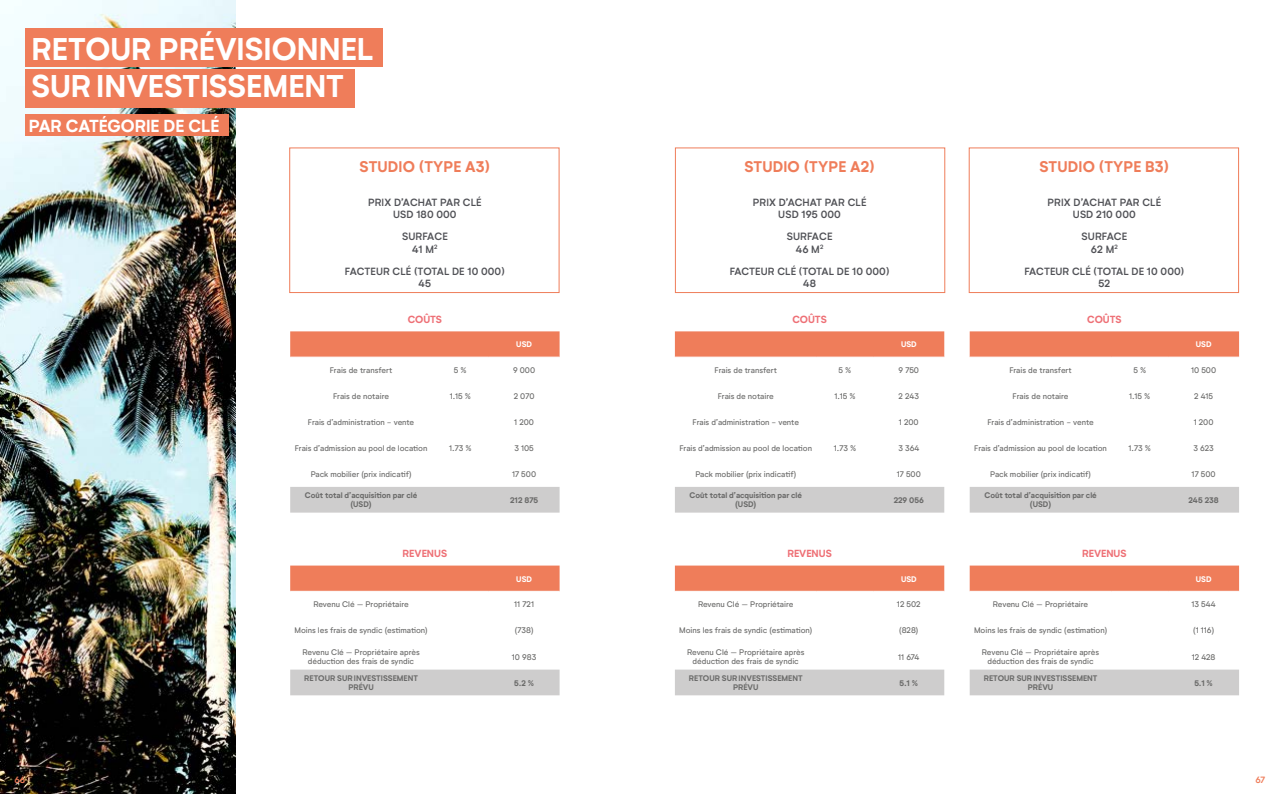
<style>
.page{position:relative;width:1276px;height:794px;background:#fff}
.page>*{position:absolute;margin:0;border:0;box-sizing:border-box;transform-origin:0 0}
.t1{font:700 31.1px/37.3px "Neutrif Studio";color:#fff}
.t2{font:700 17.3px "Neutrif Studio";color:#fff}
.t3{font:700 15.3px "Neutrif Studio";letter-spacing:.01em;color:#ef7d5a}
.t4{font:500 10.4px/12.5px "Neutrif Studio";letter-spacing:.01em;color:#505156;text-align:center}
.t5{font:500 10.3px/12.4px "Neutrif Studio";letter-spacing:.01em;color:#505156;text-align:center}
.t6{font:700 10.2px "Neutrif Studio";color:#ee7076}
.t7{font:500 9px "Neutrif Studio";color:#ef7d5a}
.t8{font:8px/9px "Neutrif Studio";letter-spacing:-.005em;color:#6b6b6a;text-align:center}
.t9{font:700 8px/9px "Neutrif Studio";color:#6b6b6a;text-align:center}
.t10{font:700 8px "Neutrif Studio";color:#fff}
</style>
<div class="page">
<img style="left:0;top:0;width:235px;height:794px">
<div style="left:26px;top:69px;width:329px;height:38px;background:#ef7d5a"></div>
<div style="left:26px;top:28px;width:357px;height:38px;background:#ef7d5a"></div>
<div style="left:26px;top:114px;width:203px;height:22px;background:#ef7d5a"></div>
<svg style="left:290px;top:331px;width:269px;height:26px;background:#ef805e"></svg>
<div style="left:290px;top:487px;width:269px;height:25px;background:#cecdcd"></div>
<svg style="left:675px;top:331px;width:269px;height:26px;background:#ef805e"></svg>
<div style="left:675px;top:487px;width:269px;height:25px;background:#cecdcd"></div>
<svg style="left:969px;top:331px;width:270px;height:26px;background:#ef815f"></svg>
<div style="left:969px;top:487px;width:270px;height:25px;background:#cecdcd"></div>
<svg style="left:290px;top:565px;width:269px;height:26px;background:#ef805e"></svg>
<div style="left:290px;top:669px;width:269px;height:26px;background:#cecdcd"></div>
<svg style="left:675px;top:565px;width:269px;height:26px;background:#ef805e"></svg>
<div style="left:675px;top:669px;width:269px;height:26px;background:#cecdcd"></div>
<svg style="left:969px;top:565px;width:270px;height:26px;background:#ef815f"></svg>
<div style="left:969px;top:669px;width:270px;height:26px;background:#cecdcd"></div>
<div style="left:289px;top:147px;width:270px;height:146px;border:1px solid #ef7d5a"></div>
<div style="left:675px;top:147px;width:270px;height:146px;border:1px solid #ef7d5a"></div>
<div style="left:968px;top:147px;width:271px;height:146px;border:1px solid #ef7d5a"></div>
<h1 class="t1" style="left:31px;top:30px;width:343px">RETOUR PRÉVISIONNEL<br>SUR INVESTISSEMENT</h1>
<h2 class="t2" style="left:29px;top:115px;width:192px">PAR CATÉGORIE DE CLÉ</h2>
<h3 class="t3" style="left:359px;top:157px;width:132px">STUDIO (TYPE A3)</h3>
<h3 class="t3" style="left:744px;top:157px;width:132px">STUDIO (TYPE A2)</h3>
<h3 class="t3" style="left:1039px;top:157px;width:131px">STUDIO (TYPE B3)</h3>
<p class="t5" style="left:368px;top:196px;width:115px">PRIX D’ACHAT PAR CLÉ<br>USD 180 000</p>
<p class="t5" style="left:753px;top:196px;width:115px">PRIX D’ACHAT PAR CLÉ<br>USD 195 000</p>
<p class="t5" style="left:1047px;top:196px;width:115px">PRIX D’ACHAT PAR CLÉ<br>USD 210 000</p>
<h3 class="t4" style="left:402px;top:230px;width:47px">SURFACE<br>41 M<sup>2</sup></h3>
<h3 class="t4" style="left:786px;top:230px;width:47px">SURFACE<br>46 M<sup>2</sup></h3>
<h3 class="t4" style="left:1081px;top:230px;width:47px">SURFACE<br>62 M<sup>2</sup></h3>
<p class="t5" style="left:345px;top:265px;width:161px">FACTEUR CLÉ (TOTAL DE 10 000)<br>45</p>
<p class="t5" style="left:729px;top:265px;width:161px">FACTEUR CLÉ (TOTAL DE 10 000)<br>48</p>
<p class="t5" style="left:1024px;top:265px;width:161px">FACTEUR CLÉ (TOTAL DE 10 000)<br>52</p>
<p class="t6" style="left:408px;top:313px;width:36px">COÛTS</p>
<p class="t6" style="left:792px;top:313px;width:36px">COÛTS</p>
<p class="t6" style="left:1087px;top:313px;width:36px">COÛTS</p>
<p class="t10" style="left:516px;top:340px;width:17px">USD</p>
<p class="t10" style="left:901px;top:340px;width:17px">USD</p>
<p class="t10" style="left:1195px;top:340px;width:17px">USD</p>
<p class="t8" style="left:330px;top:365px;width:64px">Frais de transfert</p>
<p class="t8" style="left:454px;top:365px;width:14px">5 %</p>
<p class="t8" style="left:513px;top:365px;width:24px">9 000</p>
<p class="t8" style="left:333px;top:392px;width:57px">Frais de notaire</p>
<p class="t8" style="left:450px;top:392px;width:23px">1.15 %</p>
<p class="t8" style="left:514px;top:392px;width:22px">2 070</p>
<p class="t8" style="left:308px;top:418px;width:108px">Frais d’administration - vente</p>
<p class="t8" style="left:514px;top:418px;width:21px">1 200</p>
<p class="t8" style="left:295px;top:444px;width:134px">Frais d’admission au pool de location</p>
<p class="t8" style="left:449px;top:444px;width:24px">1.73 %</p>
<p class="t8" style="left:514px;top:444px;width:21px">3 105</p>
<p class="t8" style="left:311px;top:469px;width:102px">Pack mobilier (prix indicatif)</p>
<p class="t8" style="left:512px;top:469px;width:26px">17 500</p>
<p class="t9" style="left:305px;top:491px;width:114px">Coût total d’acquisition par clé (USD)</p>
<p class="t9" style="left:510px;top:496px;width:30px">212 875</p>
<p class="t8" style="left:714px;top:365px;width:64px">Frais de transfert</p>
<p class="t8" style="left:838px;top:365px;width:14px">5 %</p>
<p class="t8" style="left:898px;top:365px;width:22px">9 750</p>
<p class="t8" style="left:718px;top:392px;width:57px">Frais de notaire</p>
<p class="t8" style="left:834px;top:392px;width:23px">1.15 %</p>
<p class="t8" style="left:898px;top:392px;width:22px">2 243</p>
<p class="t8" style="left:692px;top:418px;width:108px">Frais d’administration - vente</p>
<p class="t8" style="left:899px;top:418px;width:21px">1 200</p>
<p class="t8" style="left:679px;top:444px;width:134px">Frais d’admission au pool de location</p>
<p class="t8" style="left:834px;top:444px;width:24px">1.73 %</p>
<p class="t8" style="left:898px;top:444px;width:23px">3 364</p>
<p class="t8" style="left:695px;top:469px;width:102px">Pack mobilier (prix indicatif)</p>
<p class="t8" style="left:897px;top:469px;width:26px">17 500</p>
<p class="t9" style="left:689px;top:491px;width:114px">Coût total d’acquisition par clé (USD)</p>
<p class="t9" style="left:893px;top:496px;width:32px">229 056</p>
<p class="t8" style="left:1009px;top:365px;width:64px">Frais de transfert</p>
<p class="t8" style="left:1133px;top:365px;width:14px">5 %</p>
<p class="t8" style="left:1191px;top:365px;width:27px">10 500</p>
<p class="t8" style="left:1012px;top:392px;width:57px">Frais de notaire</p>
<p class="t8" style="left:1129px;top:392px;width:23px">1.15 %</p>
<p class="t8" style="left:1194px;top:392px;width:20px">2 415</p>
<p class="t8" style="left:987px;top:418px;width:108px">Frais d’administration - vente</p>
<p class="t8" style="left:1193px;top:418px;width:21px">1 200</p>
<p class="t8" style="left:974px;top:444px;width:134px">Frais d’admission au pool de location</p>
<p class="t8" style="left:1128px;top:444px;width:24px">1.73 %</p>
<p class="t8" style="left:1193px;top:444px;width:22px">3 623</p>
<p class="t8" style="left:990px;top:469px;width:102px">Pack mobilier (prix indicatif)</p>
<p class="t8" style="left:1191px;top:469px;width:26px">17 500</p>
<p class="t9" style="left:984px;top:491px;width:114px">Coût total d’acquisition par clé (USD)</p>
<p class="t9" style="left:1188px;top:496px;width:32px">245 238</p>
<p class="t6" style="left:403px;top:547px;width:46px">REVENUS</p>
<p class="t6" style="left:787px;top:547px;width:46px">REVENUS</p>
<p class="t6" style="left:1082px;top:547px;width:46px">REVENUS</p>
<p class="t10" style="left:516px;top:574px;width:17px">USD</p>
<p class="t10" style="left:901px;top:574px;width:17px">USD</p>
<p class="t10" style="left:1195px;top:574px;width:17px">USD</p>
<p class="t8" style="left:313px;top:600px;width:97px">Revenu Clé – Propriétaire</p>
<p class="t8" style="left:514px;top:600px;width:21px">11 721</p>
<p class="t8" style="left:294px;top:626px;width:135px">Moins les frais de syndic (estimation)</p>
<p class="t8" style="left:515px;top:626px;width:20px">(738)</p>
<p class="t8" style="left:302px;top:648px;width:119px">Revenu Clé – Propriétaire après déduction des frais de syndic</p>
<p class="t8" style="left:512px;top:652px;width:26px">10 983</p>
<p class="t9" style="left:304px;top:674px;width:115px">RETOUR SUR INVESTISSEMENT<br>PRÉVU</p>
<p class="t9" style="left:514px;top:678px;width:21px">5.2 %</p>
<p class="t8" style="left:698px;top:600px;width:97px">Revenu Clé – Propriétaire</p>
<p class="t8" style="left:897px;top:600px;width:25px">12 502</p>
<p class="t8" style="left:679px;top:626px;width:135px">Moins les frais de syndic (estimation)</p>
<p class="t8" style="left:899px;top:626px;width:21px">(828)</p>
<p class="t8" style="left:687px;top:648px;width:119px">Revenu Clé – Propriétaire après déduction des frais de syndic</p>
<p class="t8" style="left:898px;top:652px;width:23px">11 674</p>
<p class="t9" style="left:689px;top:674px;width:115px">RETOUR SUR INVESTISSEMENT<br>PRÉVU</p>
<p class="t9" style="left:899px;top:678px;width:20px">5.1 %</p>
<p class="t8" style="left:993px;top:600px;width:97px">Revenu Clé – Propriétaire</p>
<p class="t8" style="left:1191px;top:600px;width:26px">13 544</p>
<p class="t8" style="left:974px;top:626px;width:135px">Moins les frais de syndic (estimation)</p>
<p class="t8" style="left:1193px;top:626px;width:23px">(1 116)</p>
<p class="t8" style="left:982px;top:648px;width:119px">Revenu Clé – Propriétaire après déduction des frais de syndic</p>
<p class="t8" style="left:1191px;top:652px;width:25px">12 428</p>
<p class="t9" style="left:983px;top:674px;width:115px">RETOUR SUR INVESTISSEMENT<br>PRÉVU</p>
<p class="t9" style="left:1194px;top:678px;width:20px">5.1 %</p>
<p class="t7" style="left:14px;top:775px;width:12px">66</p>
<p class="t7" style="left:1255px;top:775px;width:11px">67</p>
</div>
